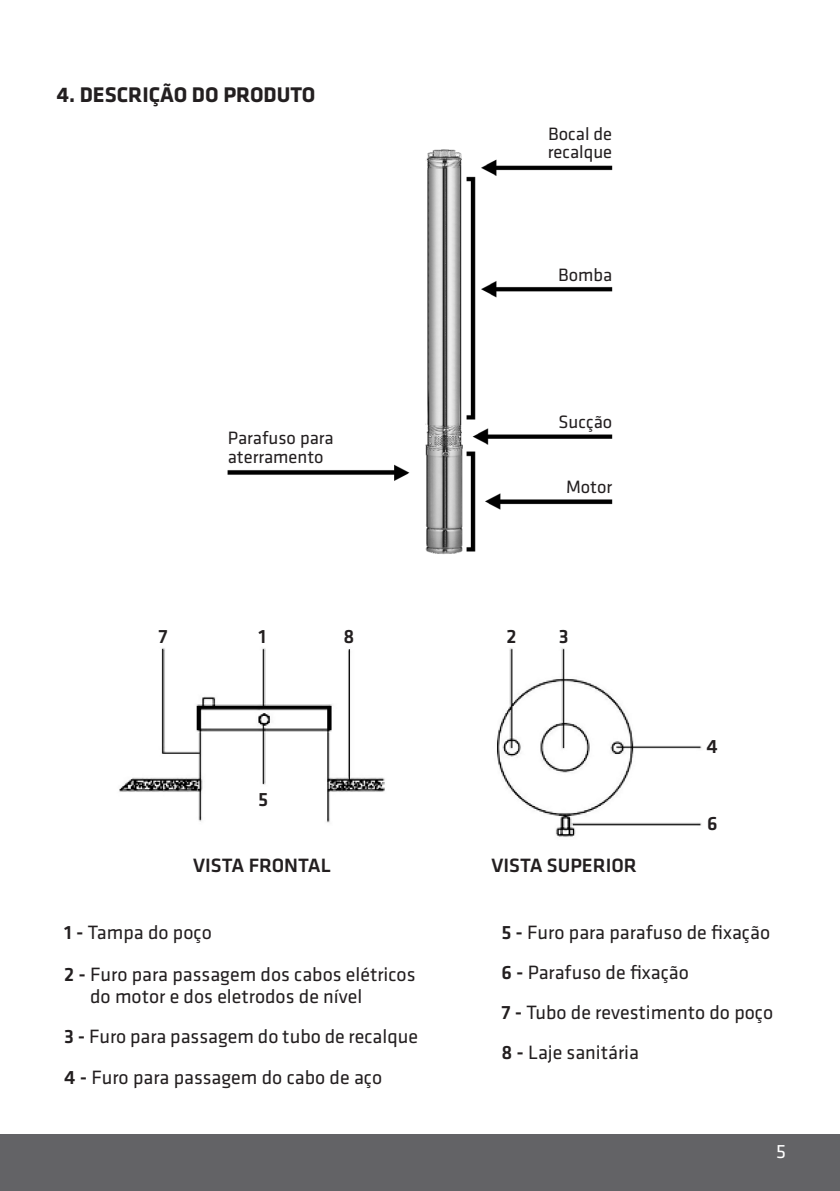
<style>
.page{position:relative;width:840px;height:1191px;background:#fff}
.page>*{position:absolute;margin:0;border:0;box-sizing:border-box;transform-origin:0 0}
.Titulo{font:700 22px "Klavika";color:#231f20}
.Titulo-2{font:20px "Klavika";color:#231f20}
.Titulo-3{font:500 20px "Klavika";color:#231f20}
.t1{font:20px "Klavika";color:#fff}
.t2{font:18.6px "Klavika";color:#231f20}
.s1{font-weight:500}
</style>
<div class="page">
<div style="left:0;top:1134px;width:839px;height:57px;background:#636366"></div>
<img style="left:227px;top:149px;width:386px;height:405px">
<img style="left:119px;top:648px;width:583px;height:189px">
<p class="Titulo" style="left:57px;top:82px;width:260px">4. DESCRIÇÃO DO PRODUTO</p>
<p class="t2" style="left:228px;top:427px;width:107px">Parafuso para</p>
<p class="t2" style="left:228px;top:446px;width:97px">aterramento</p>
<p class="t2" style="left:548px;top:123px;width:65px">Bocal de</p>
<p class="t2" style="left:547px;top:142px;width:66px">recalque</p>
<p class="t2" style="left:557px;top:265px;width:56px">Bomba</p>
<p class="t2" style="left:558px;top:411px;width:55px">Sucção</p>
<p class="t2" style="left:565px;top:476px;width:48px">Motor</p>
<p class="Titulo-3" style="left:158px;top:625px;width:11px">7</p>
<p class="Titulo-3" style="left:343px;top:625px;width:12px">8</p>
<p class="Titulo-3" style="left:506px;top:625px;width:12px">2</p>
<p class="Titulo-3" style="left:558px;top:625px;width:11px">3</p>
<p class="Titulo-3" style="left:258px;top:625px;width:9px">1</p>
<p class="Titulo-3" style="left:258px;top:788px;width:12px">5</p>
<p class="Titulo-3" style="left:193px;top:854px;width:139px">VISTA FRONTAL</p>
<p class="Titulo-3" style="left:491px;top:854px;width:147px">VISTA SUPERIOR</p>
<p class="Titulo-3" style="left:706px;top:736px;width:13px">4</p>
<p class="Titulo-3" style="left:706px;top:812px;width:12px">6</p>
<p class="Titulo-2" style="left:64px;top:922px;width:149px"><span class="s1">1 -</span> Tampa do poço</p>
<p class="Titulo-2" style="left:64px;top:964px;width:352px"><span class="s1">2 -</span> Furo para passagem dos cabos elétricos</p>
<p class="Titulo-2" style="left:90px;top:986px;width:273px">do motor e dos eletrodos de nível</p>
<p class="Titulo-2" style="left:64px;top:1026px;width:355px"><span class="s1">3 -</span> Furo para passagem do tubo de recalque</p>
<p class="Titulo-2" style="left:64px;top:1066px;width:319px"><span class="s1">4 -</span> Furo para passagem do cabo de aço</p>
<p class="Titulo-2" style="left:501px;top:922px;width:270px"><span class="s1">5 -</span> Furo para parafuso de fixação</p>
<p class="Titulo-2" style="left:501px;top:962px;width:189px"><span class="s1">6 -</span> Parafuso de fixação</p>
<p class="Titulo-2" style="left:501px;top:1002px;width:273px"><span class="s1">7 -</span> Tubo de revestimento do poço</p>
<p class="Titulo-2" style="left:501px;top:1042px;width:139px"><span class="s1">8 -</span> Laje sanitária</p>
<p class="t1" style="left:775px;top:1141px;width:11px">5</p>
</div>
